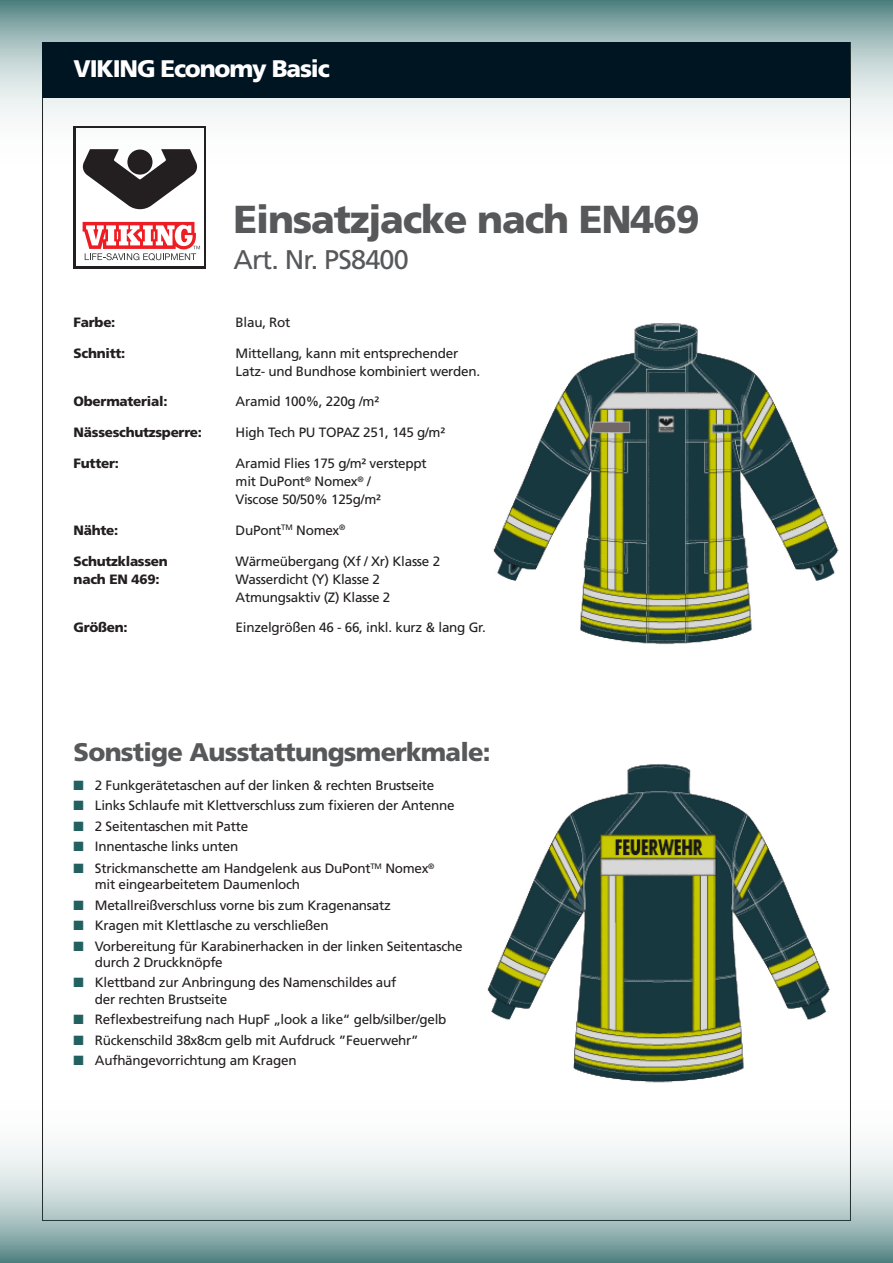
<style>
.page{position:relative;width:893px;height:1263px;background:#fff}
.page>*{position:absolute;margin:0;border:0;box-sizing:border-box;transform-origin:0 0}
.t1{font:900 39px "Frutiger LT Pro";letter-spacing:-.03em;color:#57585a}
.t2{font:27px "Frutiger LT Pro";letter-spacing:-.03em;color:#57585a}
.t3{font:900 25.5px "Frutiger LT Pro";letter-spacing:-.03em;color:#57585a}
.t4{font:900 24px "Frutiger LT Pro";letter-spacing:-.05em;color:#fff}
.t5{font:13.5px/18px "Frutiger LT Pro";letter-spacing:-.02em;color:#231f20}
.t6{font:900 13.5px "Frutiger LT Pro";letter-spacing:-.02em;color:#231f20}
.s1{color:#236161}
</style>
<div class="page">
<img style="left:493px;top:323px;width:346px;height:322px">
<div style="left:74px;top:126px;width:132px;height:143px;background:#231f20"></div>
<div style="left:76px;top:129px;width:128px;height:137px;background:#fff"></div>
<svg style="left:111px;top:193px;width:58px;height:16px"></svg>
<svg style="left:83px;top:222px;width:117px;height:39px"></svg>
<img style="left:487px;top:764px;width:343px;height:305px">
<svg style="left:0;top:0;width:893px;height:193px"></svg>
<svg style="left:0;top:1069px;width:893px;height:194px"></svg>
<div style="left:43px;top:43px;width:807px;height:55px;background:#001522"></div>
<p class="t4" style="left:74px;top:54px;width:258px">VIKING Economy Basic</p>
<p class="t1" style="left:233px;top:196px;width:468px">Einsatzjacke nach EN469</p>
<p class="t2" style="left:233px;top:243px;width:177px">Art. Nr. PS8400</p>
<p class="t6" style="left:74px;top:314px;width:43px">Farbe:</p>
<p class="t5" style="left:236px;top:313px;width:56px">Blau, Rot</p>
<p class="t6" style="left:74px;top:345px;width:53px">Schnitt:</p>
<p class="t5" style="left:236px;top:344px;width:246px">Mittellang, kann mit entsprechender<br>Latz- und Bundhose kombiniert werden.</p>
<p class="t6" style="left:74px;top:394px;width:95px">Obermaterial:</p>
<p class="t5" style="left:236px;top:393px;width:145px">Aramid 100%, 220g /m²</p>
<p class="t6" style="left:74px;top:424px;width:130px">Nässeschutzsperre:</p>
<p class="t5" style="left:236px;top:424px;width:211px">High Tech PU TOPAZ 251, 145 g/m²</p>
<p class="t6" style="left:74px;top:455px;width:47px">Futter:</p>
<p class="t5" style="left:236px;top:454px;width:193px">Aramid Flies 175 g/m² versteppt mit DuPont<sup>®</sup> Nomex<sup>®</sup> /<br>Viscose 50/50% 125g/m²</p>
<p class="t6" style="left:74px;top:522px;width:46px">Nähte:</p>
<p class="t5" style="left:236px;top:521px;width:111px">DuPont<sup>TM</sup> Nomex<sup>®</sup></p>
<p class="t6" style="left:74px;top:553px;width:96px">Schutzklassen</p>
<p class="t5" style="left:236px;top:552px;width:206px">Wärmeübergang (Xf / Xr) Klasse 2</p>
<p class="t6" style="left:74px;top:571px;width:87px">nach EN 469:</p>
<p class="t5" style="left:236px;top:570px;width:156px">Wasserdicht (Y) Klasse 2<br>Atmungsaktiv (Z) Klasse 2</p>
<p class="t6" style="left:74px;top:619px;width:56px">Größen:</p>
<p class="t5" style="left:236px;top:619px;width:252px">Einzelgrößen 46 - 66, inkl. kurz &amp; lang Gr.</p>
<p class="t3" style="left:74px;top:736px;width:419px">Sonstige Ausstattungsmerkmale:</p>
<p class="t5" style="left:74px;top:776px;width:362px"><span class="s1">■</span> 2 Funkgerätetaschen auf der linken &amp; rechten Brustseite</p>
<p class="t5" style="left:74px;top:796px;width:382px"><span class="s1">■</span> Links Schlaufe mit Klettverschluss zum fixieren der Antenne</p>
<p class="t5" style="left:74px;top:817px;width:176px"><span class="s1">■</span> 2 Seitentaschen mit Patte</p>
<p class="t5" style="left:74px;top:837px;width:166px"><span class="s1">■</span> Innentasche links unten</p>
<p class="t5" style="left:95px;top:860px;width:341px;line-height:16.2px;text-indent:-21px"><span class="s1">■</span> Strickmanschette am Handgelenk aus DuPont<sup>TM</sup> Nomex<sup>® </sup>mit eingearbeitetem Daumenloch</p>
<p class="t5" style="left:74px;top:896px;width:319px"><span class="s1">■</span> Metallreißverschluss vorne bis zum Kragenansatz</p>
<p class="t5" style="left:74px;top:917px;width:257px"><span class="s1">■</span> Kragen mit Klettlasche zu verschließen</p>
<p class="t5" style="left:95px;top:938px;width:369px;line-height:16.2px;text-indent:-21px"><span class="s1">■</span> Vorbereitung für Karabinerhacken in der linken Seitentasche durch 2 Druckknöpfe</p>
<p class="t5" style="left:95px;top:975px;width:303px;line-height:16.2px;text-indent:-21px"><span class="s1">■</span> Klettband zur Anbringung des Namenschildes auf der rechten Brustseite</p>
<p class="t5" style="left:74px;top:1010px;width:374px"><span class="s1">■</span> Reflexbestreifung nach HupF „look a like“ gelb/silber/gelb</p>
<p class="t5" style="left:74px;top:1031px;width:347px"><span class="s1">■</span> Rückenschild 38x8cm gelb mit Aufdruck ”Feuerwehr”</p>
<p class="t5" style="left:74px;top:1051px;width:224px"><span class="s1">■</span> Aufhängevorrichtung am Kragen</p>
</div>
